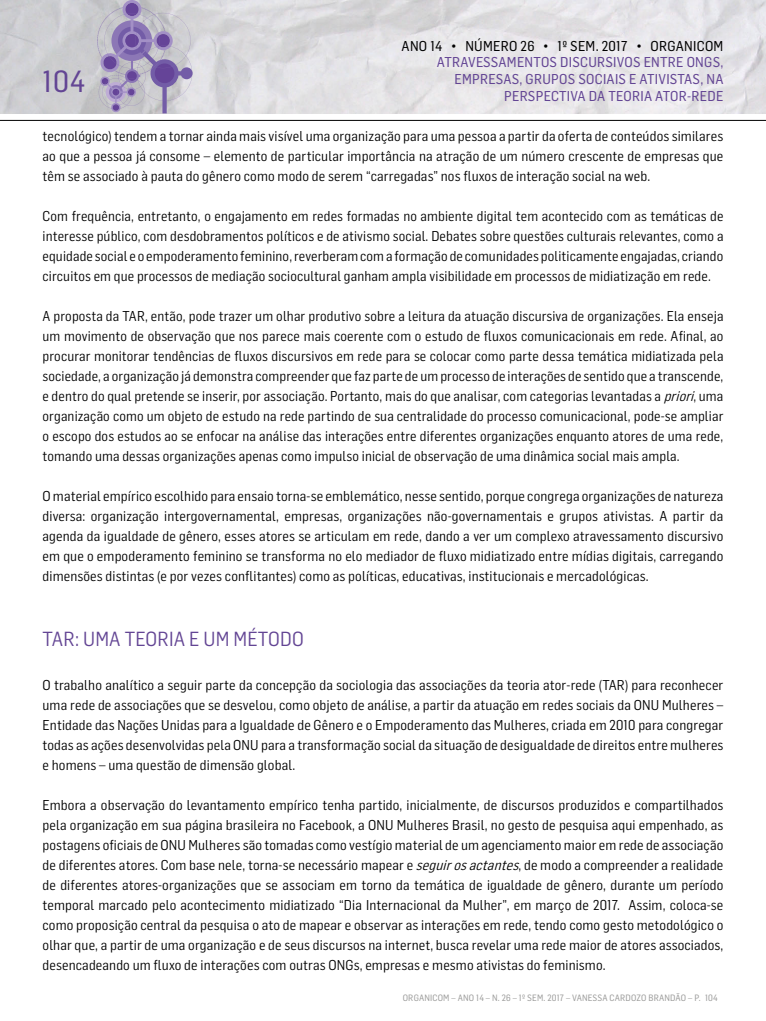
<style>
.page{position:relative;width:766px;height:1021px;background:#fff}
.page>*{position:absolute;margin:0;border:0;box-sizing:border-box;transform-origin:0 0}
.t1{font:30px "Flama Semicondensed Basic";color:#634594}
.t2{font:20px "Flama Semicondensed";letter-spacing:.01em;color:#634594}
.t3{font:14px/20px "Flama Semicondensed";letter-spacing:.01em;color:#000;text-align:justify}
.t4{font:14px/16.8px "Flama Semicondensed Basic";letter-spacing:.02em;color:#634594;text-align:right}
.t5{font:14px "Flama Semicondensed Basic";letter-spacing:.02em;color:#000}
.t6{font:9px "Flama Semicondensed Basic";letter-spacing:.02em;color:#9d9d9c}
.s1{font-style:italic}
</style>
<div class="page">
<img style="left:0;top:0;width:765px;height:113px">
<hr style="left:0;top:120px;width:765px;height:1px;background:#000">
<svg style="left:97px;top:0;width:95px;height:113px;background:#afa6c1"></svg>
<p class="t5" style="left:401px;top:37px;width:323px">ANO 14 • NÚMERO 26 • 1º SEM. 2017 • ORGANICOM</p>
<p class="t4" style="left:437px;top:53px;width:288px">ATRAVESSAMENTOS DISCURSIVOS ENTRE ONGS,<br>EMPRESAS, GRUPOS SOCIAIS E ATIVISTAS, NA<br>PERSPECTIVA DA TEORIA ATOR-REDE</p>
<h1 class="t1" style="left:43px;top:62px;width:44px">104</h1>
<p class="t3" style="left:43px;top:125px;width:682px">tecnológico) tendem a tornar ainda mais visível uma organização para uma pessoa a partir da oferta de conteúdos similares ao que a pessoa já consome – elemento de particular importância na atração de um número crescente de empresas que têm se associado à pauta do gênero como modo de serem “carregadas” nos fluxos de interação social na web.</p>
<p class="t3" style="left:43px;top:205px;width:682px">Com frequência, entretanto, o engajamento em redes formadas no ambiente digital tem acontecido com as temáticas de interesse público, com desdobramentos políticos e de ativismo social. Debates sobre questões culturais relevantes, como a equidade social e o empoderamento feminino, reverberam com a formação de comunidades politicamente engajadas, criando circuitos em que processos de mediação sociocultural ganham ampla visibilidade em processos de midiatização em rede.</p>
<p class="t3" style="left:43px;top:305px;width:682px">A proposta da TAR, então, pode trazer um olhar produtivo sobre a leitura da atuação discursiva de organizações. Ela enseja um movimento de observação que nos parece mais coerente com o estudo de fluxos comunicacionais em rede. Afinal, ao procurar monitorar tendências de fluxos discursivos em rede para se colocar como parte dessa temática midiatizada pela sociedade, a organização já demonstra compreender que faz parte de um processo de interações de sentido que a transcende, e dentro do qual pretende se inserir, por associação. Portanto, mais do que analisar, com categorias levantadas a <span class="s1">priori</span>, uma organização como um objeto de estudo na rede partindo de sua centralidade do processo comunicacional, pode-se ampliar o escopo dos estudos ao se enfocar na análise das interações entre diferentes organizações enquanto atores de uma rede, tomando uma dessas organizações apenas como impulso inicial de observação de uma dinâmica social mais ampla.</p>
<p class="t3" style="left:43px;top:485px;width:682px">O material empírico escolhido para ensaio torna-se emblemático, nesse sentido, porque congrega organizações de natureza diversa: organização intergovernamental, empresas, organizações não-governamentais e grupos ativistas. A partir da agenda da igualdade de gênero, esses atores se articulam em rede, dando a ver um complexo atravessamento discursivo em que o empoderamento feminino se transforma no elo mediador de fluxo midiatizado entre mídias digitais, carregando dimensões distintas (e por vezes conflitantes) como as políticas, educativas, institucionais e mercadológicas.</p>
<h2 class="t2" style="left:43px;top:626px;width:263px">TAR: UMA TEORIA E UM MÉTODO</h2>
<p class="t3" style="left:43px;top:674px;width:682px">O trabalho analítico a seguir parte da concepção da sociologia das associações da teoria ator-rede (TAR) para reconhecer uma rede de associações que se desvelou, como objeto de análise, a partir da atuação em redes sociais da ONU Mulheres – Entidade das Nações Unidas para a Igualdade de Gênero e o Empoderamento das Mulheres, criada em 2010 para congregar todas as ações desenvolvidas pela ONU para a transformação social da situação de desigualdade de direitos entre mulheres e homens – uma questão de dimensão global.</p>
<p class="t3" style="left:43px;top:794px;width:682px">Embora a observação do levantamento empírico tenha partido, inicialmente, de discursos produzidos e compartilhados pela organização em sua página brasileira no Facebook, a ONU Mulheres Brasil, no gesto de pesquisa aqui empenhado, as postagens oficiais de ONU Mulheres são tomadas como vestígio material de um agenciamento maior em rede de associação de diferentes atores. Com base nele, torna-se necessário mapear e <span class="s1">seguirosactantes</span>, de modo a compreender a realidade de diferentes atores-organizações que se associam em torno da temática de igualdade de gênero, durante um período temporal marcado pelo acontecimento midiatizado “Dia Internacional da Mulher”, em março de 2017. Assim, coloca-se como proposição central da pesquisa o ato de mapear e observar as interações em rede, tendo como gesto metodológico o olhar que, a partir de uma organização e de seus discursos na internet, busca revelar uma rede maior de atores associados, desencadeando um fluxo de interações com outras ONGs, empresas e mesmo ativistas do feminismo.</p>
<p class="t6" style="left:402px;top:992px;width:316px">ORGANICOM – ANO 14 – N. 26 – 1º SEM. 2017 – VANESSA CARDOZO BRANDÃO – P. 104</p>
</div>
